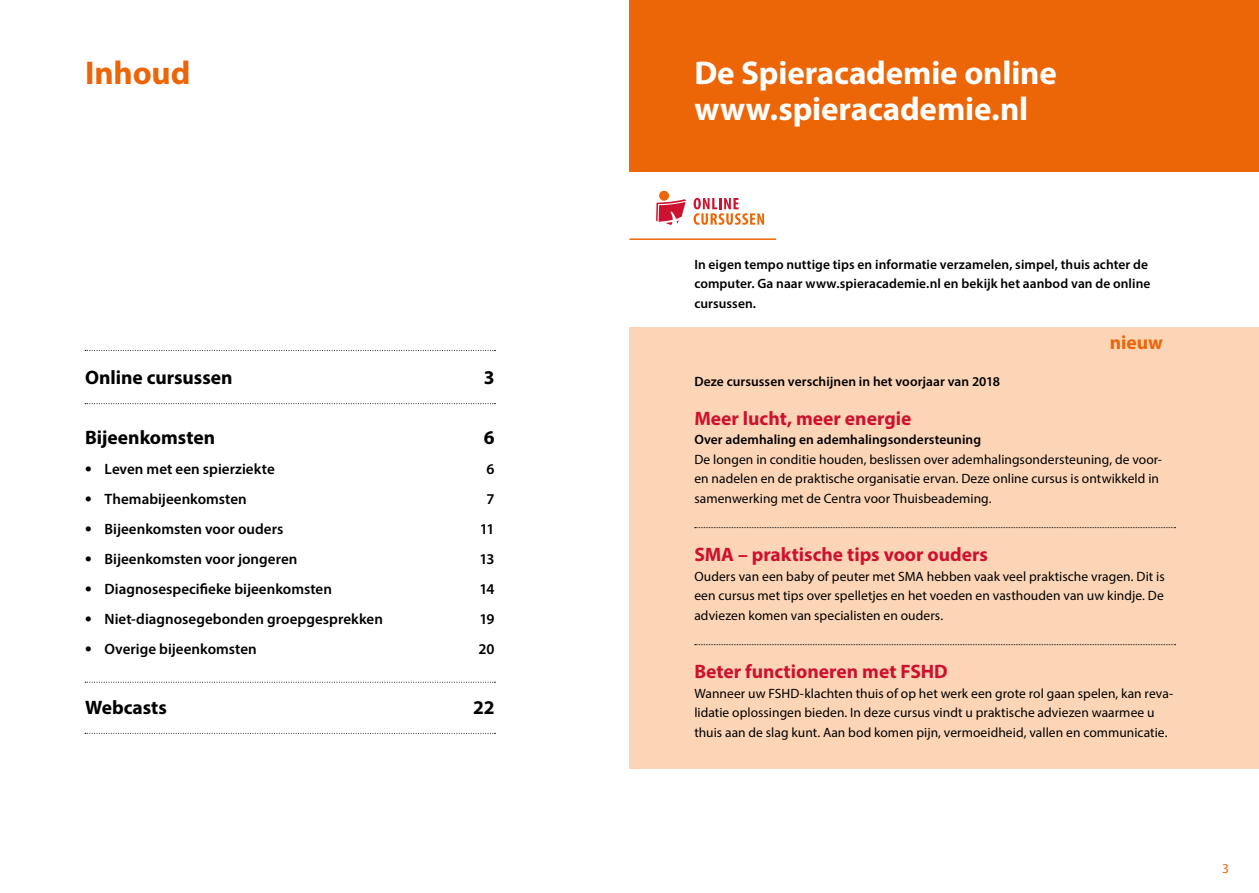
<style>
.page{position:relative;width:1259px;height:893px;background:#fff}
.page>*{position:absolute;margin:0;border:0;box-sizing:border-box;transform-origin:0 0}
.t1{font:700 33px/36px "Myriad Pro";letter-spacing:-.005em;color:#fff}
.t2{font:700 33px "Myriad Pro";letter-spacing:-.005em;color:#ec6608}
.t3{font:700 19.5px "Myriad Pro";color:#ce112e}
.t4{font:700 19.5px "Myriad Pro";color:#000}
.t5{font:700 19.5px "Myriad Pro";letter-spacing:-.005em;color:#ec6608}
.t6{font:600 15px "Myriad Pro";letter-spacing:.005em;color:#000}
.t7{font:13.5px/19.5px "Myriad Pro";letter-spacing:.005em;color:#000}
.t8{font:600 13.5px/19.5px "Myriad Pro";letter-spacing:.005em;color:#000}
.t9{font:13.5px "Myriad Pro";color:#ec6608}
.s1{font-weight:700;font-size:19.5px}
</style>
<div class="page">
<div style="left:629px;top:327px;width:630px;height:442px;background:#fcd5b7"></div>
<svg style="left:695px;top:527px;width:480px;height:1px"></svg>
<svg style="left:695px;top:644px;width:480px;height:1px"></svg>
<div style="left:629px;top:0;width:630px;height:171px;background:#ec6608"></div>
<svg style="left:656px;top:199px;width:30px;height:26px"></svg>
<div style="left:659px;top:191px;width:10px;height:10px;background:#ec6608;border-radius:50%"></div>
<svg style="left:693px;top:198px;width:71px;height:27px"></svg>
<hr style="left:629px;top:238px;width:147px;height:2px;background:#ec6608">
<svg style="left:85px;top:350px;width:410px;height:1px"></svg>
<svg style="left:85px;top:403px;width:410px;height:1px"></svg>
<svg style="left:85px;top:682px;width:410px;height:1px"></svg>
<svg style="left:85px;top:733px;width:410px;height:1px"></svg>
<h1 class="t2" style="left:85px;top:52px;width:107px">Inhoud</h1>
<h2 class="t4" style="left:85px;top:365px;width:149px">Online cursussen</h2>
<h2 class="t4" style="left:484px;top:365px;width:12px">3</h2>
<h2 class="t4" style="left:85px;top:425px;width:132px">Bijeenkomsten</h2>
<h2 class="t4" style="left:484px;top:425px;width:12px">6</h2>
<p class="t6" style="left:85px;top:460px;width:191px"><span class="s1">•</span> Leven met een spierziekte</p>
<p class="t6" style="left:486px;top:460px;width:10px">6</p>
<p class="t6" style="left:85px;top:490px;width:163px"><span class="s1">•</span> Themabijeenkomsten</p>
<p class="t6" style="left:486px;top:490px;width:10px">7</p>
<p class="t6" style="left:85px;top:520px;width:200px"><span class="s1">•</span> Bijeenkomsten voor ouders</p>
<p class="t6" style="left:480px;top:520px;width:16px">11</p>
<p class="t6" style="left:85px;top:550px;width:214px"><span class="s1">•</span> Bijeenkomsten voor jongeren</p>
<p class="t6" style="left:479px;top:550px;width:17px">13</p>
<p class="t6" style="left:85px;top:580px;width:248px"><span class="s1">•</span> Diagnosespecifieke bijeenkomsten</p>
<p class="t6" style="left:479px;top:580px;width:17px">14</p>
<p class="t6" style="left:85px;top:610px;width:299px"><span class="s1">•</span> Niet-diagnosegebonden groepgesprekken</p>
<p class="t6" style="left:479px;top:610px;width:17px">19</p>
<p class="t6" style="left:85px;top:640px;width:173px"><span class="s1">•</span> Overige bijeenkomsten</p>
<p class="t6" style="left:479px;top:640px;width:18px">20</p>
<h2 class="t4" style="left:85px;top:695px;width:83px">Webcasts</h2>
<h2 class="t4" style="left:473px;top:695px;width:23px">22</h2>
<h1 class="t1" style="left:694px;top:54px;width:364px">De Spieracademie online www.spieracademie.nl</h1>
<p class="t8" style="left:694px;top:254px;width:457px">In eigen tempo nuttige tips en informatie verzamelen, simpel, thuis achter de computer. Ga naar www.spieracademie.nl en bekijk het aanbod van de online cursussen.</p>
<h2 class="t5" style="left:1109px;top:330px;width:55px">nieuw</h2>
<p class="t8" style="left:694px;top:371px;width:307px">Deze cursussen verschijnen in het voorjaar van 2018</p>
<h2 class="t3" style="left:694px;top:405px;width:218px">Meer lucht, meer energie</h2>
<p class="t8" style="left:694px;top:429px;width:288px">Over ademhaling en ademhalingsondersteuning</p>
<p class="t7" style="left:694px;top:449px;width:469px">De longen in conditie houden, beslissen over ademhalingsondersteuning, de voor&shy;en nadelen en de praktische organisatie ervan. Deze online cursus is ontwikkeld in samenwerking met de Centra voor Thuisbeademing.</p>
<h2 class="t3" style="left:694px;top:542px;width:295px">SMA – praktische tips voor ouders</h2>
<p class="t7" style="left:694px;top:566px;width:472px;text-align:justify">Ouders van een baby of peuter met SMA hebben vaak veel praktische vragen. Dit is een cursus met tips over spelletjes en het voeden en vasthouden van uw kindje. De adviezen komen van specialisten en ouders.</p>
<h2 class="t3" style="left:694px;top:659px;width:255px">Beter functioneren met FSHD</h2>
<p class="t7" style="left:694px;top:683px;width:480px">Wanneer uw FSHD-klachten thuis of op het werk een grote rol gaan spelen, kan reva&shy;lidatie oplossingen bieden. In deze cursus vindt u praktische adviezen waarmee u thuis aan de slag kunt. Aan bod komen pijn, vermoeidheid, vallen en communicatie.</p>
<p class="t9" style="left:1222px;top:860px;width:8px">3</p>
</div>
